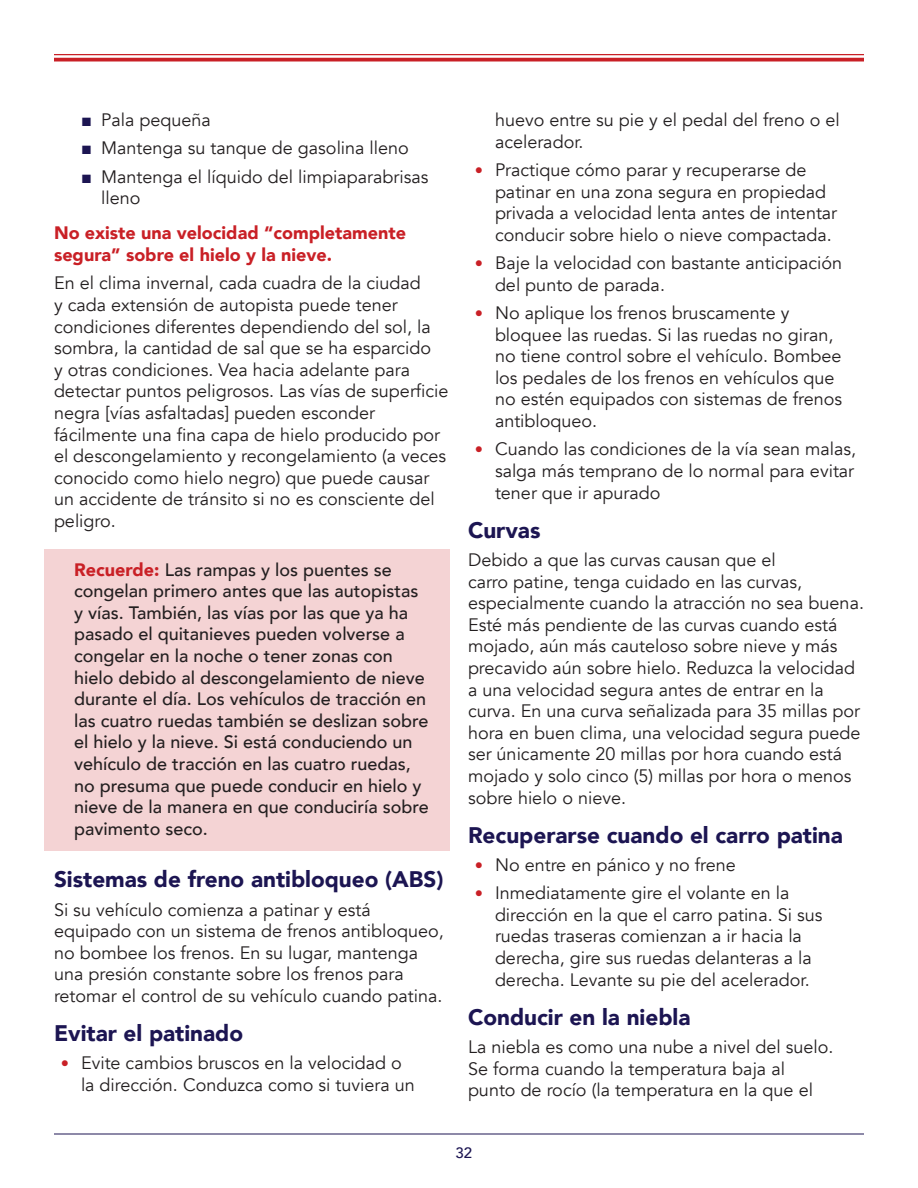
<style>
.page{position:relative;width:918px;height:1188px;background:#fff}
.page>*{position:absolute;margin:0;border:0;box-sizing:border-box;transform-origin:0 0}
.t1{font:900 22.5px "Avenir";color:#1c1552}
.t2{font:18px/21.6px "Avenir";color:#231f20}
.t3{font:500 18px/21.6px "Avenir";color:#231f20}
.t4{font:900 18px/21.6px "Avenir";color:#c92026}
.t5{font:500 15px "Avenir";color:#1c1552}
.s1{font-family:"Century Gothic";color:#1c1552}
.s2{font-weight:900;color:#c92026}
.s3{font-size:16.5px;color:#c92026}
</style>
<div class="page">
<hr style="left:54px;top:54px;width:810px;height:1px;background:#c92026">
<svg style="left:54px;top:58px;width:810px;height:4px;background:#cf3b41"></svg>
<hr style="left:54px;top:1134px;width:810px;height:1px;background:#1c1552">
<div style="left:44px;top:549px;width:406px;height:301px;background:#f4d3d4"></div>
<p class="t2" style="left:81px;top:109px;width:131px"><span class="s1">■</span> Pala pequeña</p>
<p class="t2" style="left:81px;top:138px;width:329px"><span class="s1">■</span> Mantenga su tanque de gasolina lleno</p>
<p class="t2" style="left:101px;top:166px;width:329px;text-indent:-20px"><span class="s1">■</span> Mantenga el líquido del limpiaparabrisas lleno</p>
<p class="t4" style="left:54px;top:222px;width:354px">No existe una velocidad “completamente segura” sobre el hielo y la nieve.</p>
<p class="t2" style="left:54px;top:273px;width:396px">En el clima invernal, cada cuadra de la ciudad<br>y cada extensión de autopista puede tener condiciones diferentes dependiendo del sol, la sombra, la cantidad de sal que se ha esparcido<br>y otras condiciones. Vea hacia adelante para detectar puntos peligrosos. Las vías de superficie negra [vías asfaltadas] pueden esconder fácilmente una fina capa de hielo producido por el descongelamiento y recongelamiento (a veces conocido como hielo negro) que puede causar un accidente de tránsito si no es consciente del peligro.</p>
<p class="t3" style="left:74px;top:558px;width:356px"><span class="s2">Recuerde:</span> Las rampas y los puentes se congelan primero antes que las autopistas y vías. También, las vías por las que ya ha pasado el quitanieves pueden volverse a congelar en la noche o tener zonas con hielo debido al descongelamiento de nieve durante el día. Los vehículos de tracción en las cuatro ruedas también se deslizan sobre el hielo y la nieve. Si está conduciendo un vehículo de tracción en las cuatro ruedas, no presuma que puede conducir en hielo y nieve de la manera en que conduciría sobre pavimento seco.</p>
<p class="t1" style="left:54px;top:860px;width:391px">Sistemas de freno antibloqueo (ABS)</p>
<p class="t2" style="left:54px;top:899px;width:391px">Si su vehículo comienza a patinar y está equipado con un sistema de frenos antibloqueo, no bombee los frenos. En su lugar, mantenga una presión constante sobre los frenos para retomar el control de su vehículo cuando patina.</p>
<p class="t1" style="left:54px;top:1014px;width:191px">Evitar el patinado</p>
<p class="t2" style="left:81px;top:1053px;width:335px;text-indent:-20px"><span class="s3">•</span> Evite cambios bruscos en la velocidad o la dirección. Conduzca como si tuviera un</p>
<p class="t2" style="left:495px;top:109px;width:346px">huevo entre su pie y el pedal del freno o el acelerador.</p>
<p class="t2" style="left:495px;top:159px;width:344px;text-indent:-20px"><span class="s3">•</span> Practique cómo parar y recuperarse de patinar en una zona segura en propiedad privada a velocidad lenta antes de intentar conducir sobre hielo o nieve compactada.</p>
<p class="t2" style="left:495px;top:252px;width:349px;text-indent:-20px"><span class="s3">•</span> Baje la velocidad con bastante anticipación del punto de parada.</p>
<p class="t2" style="left:495px;top:302px;width:349px;text-indent:-20px"><span class="s3">•</span> No aplique los frenos bruscamente y bloquee las ruedas. Si las ruedas no giran, no tiene control sobre el vehículo. Bombee los pedales de los frenos en vehículos que no estén equipados con sistemas de frenos antibloqueo.</p>
<p class="t2" style="left:495px;top:439px;width:363px;text-align:justify;text-indent:-20px"><span class="s3">•</span> Cuando las condiciones de la vía sean malas, salga más temprano de lo normal para evitar tener que ir apurado</p>
<p class="t1" style="left:468px;top:510px;width:74px">Curvas</p>
<p class="t2" style="left:468px;top:549px;width:398px">Debido a que las curvas causan que el<br>carro patine, tenga cuidado en las curvas, especialmente cuando la atracción no sea buena.<br>Esté más pendiente de las curvas cuando está mojado, aún más cauteloso sobre nieve y más precavido aún sobre hielo. Reduzca la velocidad a una velocidad segura antes de entrar en la curva. En una curva señalizada para 35 millas por hora en buen clima, una velocidad segura puede ser únicamente 20 millas por hora cuando está mojado y solo cinco (5) millas por hora o menos sobre hielo o nieve.</p>
<p class="t1" style="left:468px;top:815px;width:376px">Recuperarse cuando el carro patina</p>
<p class="t2" style="left:475px;top:854px;width:262px"><span class="s3">•</span> No entre en pánico y no frene</p>
<p class="t2" style="left:495px;top:883px;width:329px;text-indent:-20px"><span class="s3">•</span> Inmediatamente gire el volante en la dirección en la que el carro patina. Si sus ruedas traseras comienzan a ir hacia la derecha, gire sus ruedas delanteras a la derecha. Levante su pie del acelerador.</p>
<p class="t1" style="left:468px;top:998px;width:224px">Conducir en la niebla</p>
<p class="t2" style="left:468px;top:1036px;width:367px">La niebla es como una nube a nivel del suelo.<br>Se forma cuando la temperatura baja al punto de rocío (la temperatura en la que el</p>
<p class="t5" style="left:455px;top:1140px;width:18px">32</p>
</div>
